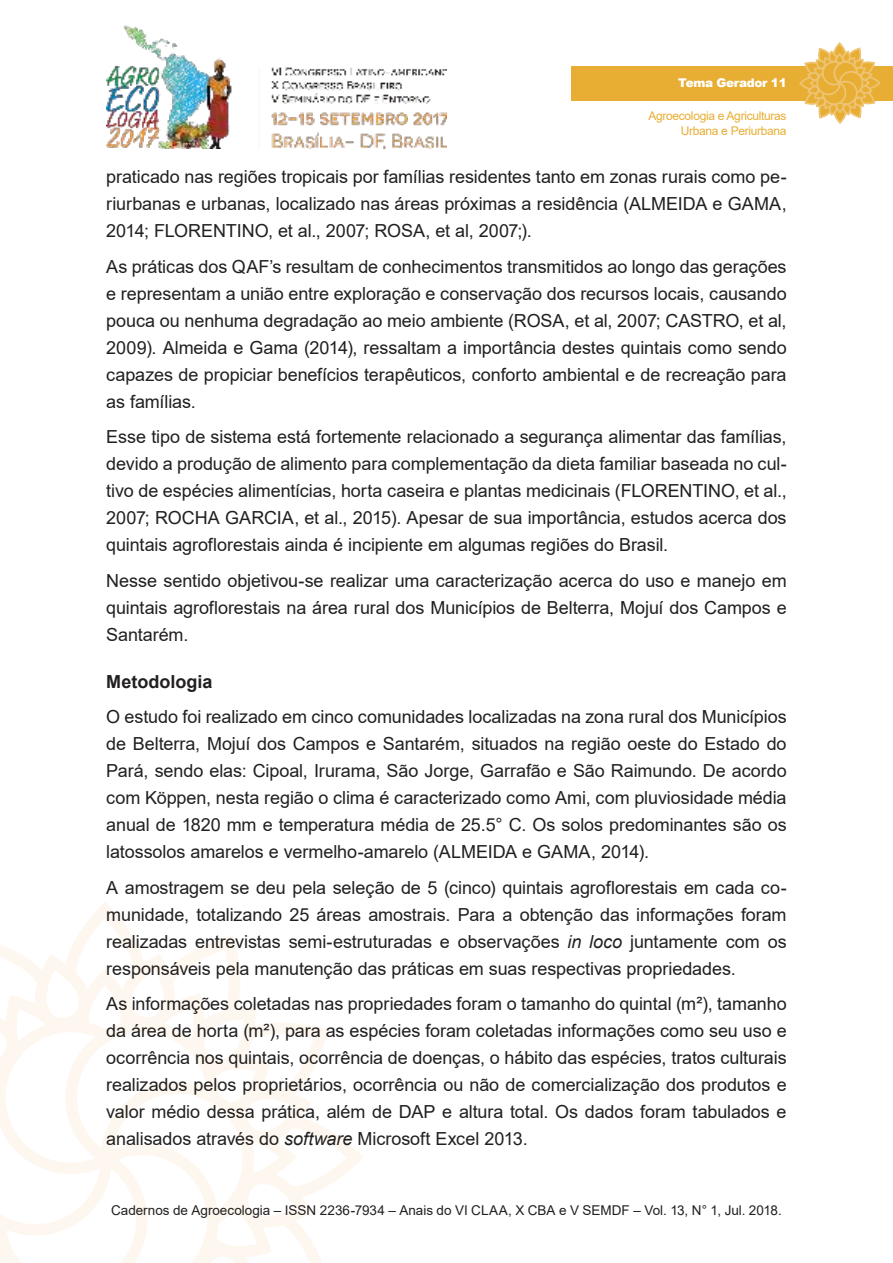
<style>
.page{position:relative;width:893px;height:1263px;background:#fff}
.page>*{position:absolute;margin:0;border:0;box-sizing:border-box;transform-origin:0 0}
.t1{font:18px/27px "Arial";letter-spacing:-.005em;color:#221f1f;text-align:justify}
.t2{font:700 18px "Arial";color:#221f1f}
.t3{font:13.5px "Arial";color:#221f1f}
.t4{font:12px/14.4px "Arial";letter-spacing:-.025em;color:#e7ae33;text-align:right}
.t5{font:900 12px "Arial";letter-spacing:-.025em;color:#fff}
.s1{font-style:italic}
</style>
<div class="page">
<img style="left:106px;top:25px;width:340px;height:124px">
<svg style="left:0;top:910px;width:363px;height:353px"></svg>
<div style="left:571px;top:66px;width:322px;height:34px;background:#e7ae33"></div>
<svg style="left:798px;top:43px;width:83px;height:81px"></svg>
<p class="t5" style="left:678px;top:76px;width:110px">Tema Gerador 11</p>
<p class="t4" style="left:648px;top:110px;width:140px">Agroecologia e Agriculturas<br>Urbana e Periurbana</p>
<p class="t1" style="left:106px;top:165px;width:682px">praticado nas regiões tropicais por famílias residentes tanto em zonas rurais como pe&shy;riurbanas e urbanas, localizado nas áreas próximas a residência (ALMEIDA e GAMA, 2014; FLORENTINO, et al., 2007; ROSA, et al, 2007;).</p>
<p class="t1" style="left:106px;top:255px;width:682px">As práticas dos QAF’s resultam de conhecimentos transmitidos ao longo das gerações e representam a união entre exploração e conservação dos recursos locais, causando pouca ou nenhuma degradação ao meio ambiente (ROSA, et al, 2007; CASTRO, et al, 2009). Almeida e Gama (2014), ressaltam a importância destes quintais como sendo capazes de propiciar benefícios terapêuticos, conforto ambiental e de recreação para as famílias.</p>
<p class="t1" style="left:106px;top:425px;width:682px">Esse tipo de sistema está fortemente relacionado a segurança alimentar das famílias, devido a produção de alimento para complementação da dieta familiar baseada no cul&shy;tivo de espécies alimentícias, horta caseira e plantas medicinais (FLORENTINO, et al., 2007; ROCHA GARCIA, et al., 2015). Apesar de sua importância, estudos acerca dos quintais agroflorestais ainda é incipiente em algumas regiões do Brasil.</p>
<p class="t1" style="left:106px;top:569px;width:682px">Nesse sentido objetivou-se realizar uma caracterização acerca do uso e manejo em quintais agroflorestais na área rural dos Municípios de Belterra, Mojuí dos Campos e Santarém.</p>
<p class="t2" style="left:106px;top:675px;width:108px">Metodologia</p>
<p class="t1" style="left:106px;top:705px;width:682px">O estudo foi realizado em cinco comunidades localizadas na zona rural dos Municípios de Belterra, Mojuí dos Campos e Santarém, situados na região oeste do Estado do Pará, sendo elas: Cipoal, Irurama, São Jorge, Garrafão e São Raimundo. De acordo com Köppen, nesta região o clima é caracterizado como Ami, com pluviosidade média anual de 1820 mm e temperatura média de 25.5° C. Os solos predominantes são os latossolos amarelos e vermelho-amarelo (ALMEIDA e GAMA, 2014).</p>
<p class="t1" style="left:106px;top:876px;width:682px">A amostragem se deu pela seleção de 5 (cinco) quintais agroflorestais em cada co&shy;munidade, totalizando 25 áreas amostrais. Para a obtenção das informações foram realizadas entrevistas semi-estruturadas e observações <span class="s1">in loco</span> juntamente com os responsáveis pela manutenção das práticas em suas respectivas propriedades.</p>
<p class="t1" style="left:106px;top:992px;width:682px">As informações coletadas nas propriedades foram o tamanho do quintal (m²), tamanho da área de horta (m²), para as espécies foram coletadas informações como seu uso e ocorrência nos quintais, ocorrência de doenças, o hábito das espécies, tratos culturais realizados pelos proprietários, ocorrência ou não de comercialização dos produtos e valor médio dessa prática, além de DAP e altura total. Os dados foram tabulados e analisados através do <span class="s1">software</span> Microsoft Excel 2013.</p>
<p class="t3" style="left:111px;top:1205px;width:672px">Cadernos de Agroecologia – ISSN 2236-7934 – Anais do VI CLAA, X CBA e V SEMDF – Vol. 13, N° 1, Jul. 2018.</p>
</div>
